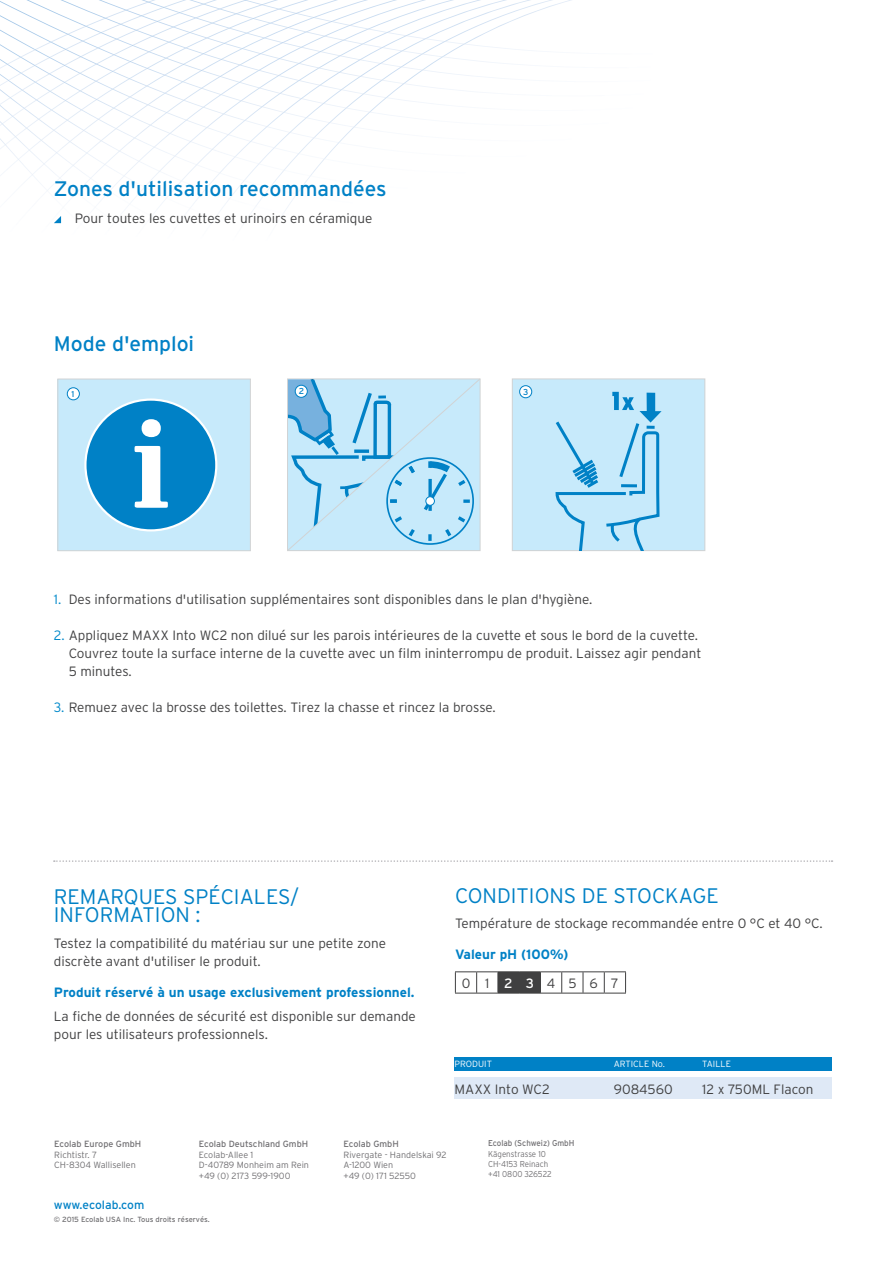
<style>
.page{position:relative;width:893px;height:1263px;background:#fff}
.page>*{position:absolute;margin:0;border:0;box-sizing:border-box;transform-origin:0 0}
.t1{font:300 21px/18px "Interstate";color:#0081c6}
.t2{font:21px "Interstate";color:#0081c6}
.t3{font:300 13.5px/18px "Interstate";color:#404041}
.t4{font:700 13.5px/28.8px "Interstate";color:#0081c6}
.t5{font:12px "Interstate";color:#0081c6}
.t6{font:300 9px/10.8px "Interstate";color:#717073}
.t7{font:9px "Interstate";color:#717073}
.t8{font:300 9px "Interstate";color:#fff}
.t9{font:300 8.55px/10.2px "Interstate";color:#717073;scale:.93 1}
.t10{font:8.55px "Interstate";color:#717073;scale:.93 1}
.t11{font:8.55px "Interstate";color:#0081c6}
.t12{font:7.5px "Interstate";color:#717073}
.s1{color:#0089ca}
.s2{font-weight:300;color:#404041}
.s3{font-weight:400;color:#fff}
</style>
<div class="page">
<img style="left:0;top:0;width:400px;height:141px">
<img style="left:59px;top:0;width:404px;height:111px">
<img style="left:139px;top:0;width:380px;height:82px">
<img style="left:0;top:34px;width:68px;height:37px">
<img style="left:68px;top:18px;width:37px;height:16px">
<img style="left:105px;top:2px;width:43px;height:16px">
<img style="left:148px;top:0;width:16px;height:2px">
<img style="left:8px;top:41px;width:75px;height:39px">
<img style="left:83px;top:24px;width:38px;height:17px">
<img style="left:121px;top:7px;width:43px;height:17px">
<svg style="left:0;top:80px;width:9px;height:10px"></svg>
<img style="left:164px;top:0;width:15px;height:7px">
<img style="left:0;top:90px;width:22px;height:21px">
<img style="left:22px;top:48px;width:76px;height:42px">
<img style="left:98px;top:30px;width:38px;height:18px">
<img style="left:136px;top:13px;width:44px;height:17px">
<img style="left:179px;top:0;width:17px;height:13px">
<img style="left:2px;top:100px;width:35px;height:24px">
<img style="left:37px;top:55px;width:77px;height:45px">
<img style="left:114px;top:36px;width:38px;height:19px">
<img style="left:152px;top:18px;width:44px;height:18px">
<svg style="left:0;top:123px;width:3px;height:10px"></svg>
<img style="left:196px;top:0;width:49px;height:18px">
<img style="left:0;top:137px;width:15px;height:13px">
<img style="left:15px;top:110px;width:37px;height:27px">
<img style="left:52px;top:62px;width:78px;height:48px">
<img style="left:130px;top:42px;width:39px;height:20px">
<img style="left:169px;top:23px;width:43px;height:19px">
<img style="left:212px;top:5px;width:50px;height:18px">
<img style="left:262px;top:0;width:17px;height:5px">
<img style="left:10px;top:150px;width:19px;height:14px">
<img style="left:29px;top:120px;width:38px;height:30px">
<img style="left:67px;top:68px;width:80px;height:52px">
<img style="left:147px;top:48px;width:39px;height:20px">
<img style="left:186px;top:28px;width:43px;height:20px">
<img style="left:229px;top:9px;width:50px;height:19px">
<img style="left:279px;top:0;width:3px;height:9px">
<img style="left:1px;top:164px;width:43px;height:14px">
<img style="left:44px;top:130px;width:40px;height:33px">
<img style="left:84px;top:75px;width:81px;height:55px">
<img style="left:165px;top:54px;width:38px;height:21px">
<img style="left:203px;top:33px;width:44px;height:21px">
<img style="left:246px;top:13px;width:36px;height:20px">
<img style="left:60px;top:141px;width:41px;height:37px">
<img style="left:101px;top:82px;width:82px;height:59px">
<img style="left:183px;top:59px;width:38px;height:23px">
<img style="left:221px;top:38px;width:42px;height:21px">
<img style="left:77px;top:151px;width:42px;height:40px">
<img style="left:119px;top:88px;width:83px;height:63px">
<img style="left:201px;top:65px;width:39px;height:23px">
<img style="left:240px;top:43px;width:23px;height:22px">
<img style="left:95px;top:161px;width:43px;height:37px">
<img style="left:139px;top:95px;width:82px;height:66px">
<img style="left:221px;top:70px;width:38px;height:24px">
<img style="left:259px;top:47px;width:4px;height:23px">
<img style="left:115px;top:171px;width:44px;height:35px">
<img style="left:159px;top:101px;width:82px;height:70px">
<img style="left:241px;top:76px;width:38px;height:25px">
<img style="left:278px;top:70px;width:21px;height:5px">
<img style="left:137px;top:181px;width:45px;height:25px">
<img style="left:181px;top:107px;width:81px;height:74px">
<img style="left:262px;top:81px;width:37px;height:26px">
<img style="left:299px;top:70px;width:21px;height:10px">
<img style="left:145px;top:190px;width:59px;height:18px">
<img style="left:204px;top:113px;width:80px;height:77px">
<img style="left:284px;top:85px;width:36px;height:27px">
<img style="left:320px;top:70px;width:21px;height:15px">
<img style="left:182px;top:199px;width:47px;height:9px">
<img style="left:229px;top:118px;width:77px;height:80px">
<img style="left:306px;top:90px;width:35px;height:27px">
<img style="left:341px;top:70px;width:22px;height:19px">
<img style="left:219px;top:207px;width:36px;height:6px">
<img style="left:255px;top:123px;width:75px;height:83px">
<img style="left:329px;top:94px;width:35px;height:28px">
<img style="left:363px;top:70px;width:23px;height:24px">
<img style="left:283px;top:127px;width:71px;height:85px">
<img style="left:354px;top:98px;width:32px;height:29px">
<img style="left:386px;top:70px;width:36px;height:27px">
<img style="left:423px;top:44px;width:41px;height:26px">
<img style="left:423px;top:44px;width:22px;height:23px">
<img style="left:423px;top:44px;width:2px;height:19px">
<img style="left:282px;top:0;width:290px;height:44px">
<img style="left:264px;top:18px;width:48px;height:20px">
<img style="left:312px;top:17px;width:153px;height:27px">
<img style="left:263px;top:38px;width:160px;height:32px">
<svg style="left:54px;top:860px;width:776px;height:2px"></svg>
<div style="left:454px;top:1078px;width:377px;height:21px;background:#dfe9f6"></div>
<div style="left:454px;top:1057px;width:377px;height:13px;background:#0081c6"></div>
<svg style="left:455px;top:971px;width:171px;height:23px"></svg>
<svg style="left:54px;top:216px;width:7px;height:7px"></svg>
<div style="left:57px;top:379px;width:193px;height:172px;background:#c7eafb"></div>
<div style="left:57px;top:379px;width:194px;height:172px;border:1px solid #d1d3d4"></div>
<div style="left:85px;top:400px;width:131px;height:130px;background:#0081c6;border-radius:50%"></div>
<svg style="left:134px;top:446px;width:34px;height:62px"></svg>
<div style="left:141px;top:419px;width:20px;height:18px;background:#fff;border-radius:50%"></div>
<svg style="left:287px;top:378px;width:194px;height:173px;background:#b3def4"></svg>
<div style="left:512px;top:379px;width:192px;height:172px;background:#c7eafb"></div>
<div style="left:512px;top:378px;width:193px;height:173px;border:1px solid #d1d3d4"></div>
<svg style="left:553px;top:392px;width:108px;height:158px"></svg>
<div style="left:67px;top:388px;width:12px;height:12px;background:#fff;border-radius:50%"></div>
<div style="left:67px;top:387px;width:13px;height:13px;border:1px solid #0081c6;border-radius:50%"></div>
<div style="left:295px;top:385px;width:12px;height:12px;background:#fff;border-radius:50%"></div>
<div style="left:295px;top:385px;width:13px;height:13px;border:1px solid #0081c6;border-radius:50%"></div>
<div style="left:519px;top:386px;width:12px;height:12px;background:#fff;border-radius:50%"></div>
<div style="left:519px;top:385px;width:13px;height:13px;border:1px solid #0081c6;border-radius:50%"></div>
<h1 class="t2" style="left:54px;top:180px;width:334px">Zones d'utilisation recommandées</h1>
<p class="t3" style="left:75px;top:210px;width:299px">Pour toutes les cuvettes et urinoirs en céramique</p>
<h1 class="t2" style="left:54px;top:336px;width:142px">Mode d'emploi</h1>
<p class="t11" style="left:72px;top:391px;width:4px">1</p>
<p class="t11" style="left:299px;top:388px;width:7px">2</p>
<p class="t11" style="left:523px;top:389px;width:7px">3</p>
<p class="t3" style="left:54px;top:591px;width:540px"><span class="s1">1.</span> Des informations d'utilisation supplémentaires sont disponibles dans le plan d'hygiène.</p>
<p class="t3" style="left:69px;top:627px;width:634px;text-indent:-15px"><span class="s1">2.</span> Appliquez MAXX Into WC2 non dilué sur les parois intérieures de la cuvette et sous le bord de la cuvette.<br>Couvrez toute la surface interne de la cuvette avec un film ininterrompu de produit. Laissez agir pendant<br>5 minutes.</p>
<p class="t3" style="left:54px;top:699px;width:443px"><span class="s1">3.</span> Remuez avec la brosse des toilettes. Tirez la chasse et rincez la brosse.</p>
<h1 class="t1" style="left:54px;top:889px;width:246px">REMARQUES SPÉCIALES/<br>INFORMATION :</h1>
<p class="t3" style="left:54px;top:936px;width:334px">Testez la compatibilité du matériau sur une petite zone discrète avant d'utiliser le produit.</p>
<p class="t4" style="left:54px;top:979px;width:362px">Produit réservé à un usage exclusivement professionnel.</p>
<p class="t3" style="left:54px;top:1009px;width:363px">La fiche de données de sécurité est disponible sur demande pour les utilisateurs professionnels.</p>
<h1 class="t1" style="left:455px;top:888px;width:265px">CONDITIONS DE STOCKAGE</h1>
<p class="t3" style="left:455px;top:916px;width:369px">Température de stockage recommandée entre 0 °C et 40 °C.</p>
<p class="t4" style="left:461px;top:941px;width:158px;text-indent:-7px">Valeur pH (100%)<br><span class="s2">01</span> <span class="s3">23</span><span class="s2">4567</span></p>
<p class="t8" style="left:454px;top:1060px;width:39px">PRODUIT</p>
<p class="t8" style="left:613px;top:1060px;width:53px">ARTICLE No.</p>
<p class="t8" style="left:702px;top:1060px;width:30px">TAILLE</p>
<p class="t3" style="left:454px;top:1081px;width:97px">MAXX Into WC2</p>
<p class="t3" style="left:613px;top:1081px;width:60px">9084560</p>
<p class="t3" style="left:702px;top:1081px;width:113px">12 x 750ML Flacon</p>
<p class="t7" style="left:54px;top:1140px;width:89px">Ecolab Europe GmbH</p>
<p class="t6" style="left:54px;top:1150px;width:83px">Richtistr. 7<br>CH-8304 Wallisellen</p>
<p class="t7" style="left:199px;top:1140px;width:111px">Ecolab Deutschland GmbH</p>
<p class="t6" style="left:199px;top:1150px;width:112px">Ecolab-Allee 1<br>D-40789 Monheim am Rein +49 (0) 2173 599-1900</p>
<p class="t5" style="left:54px;top:1200px;width:92px">www.ecolab.com</p>
<p class="t12" style="left:54px;top:1217px;width:157px">© 2015 Ecolab USA Inc. Tous droits réservés.</p>
<p class="t7" style="left:343px;top:1140px;width:57px">Ecolab GmbH</p>
<p class="t6" style="left:343px;top:1150px;width:105px">Rivergate - Handelskai 92<br>A-1200 Wien<br>+49 (0) 171 52550</p>
<p class="t10" style="left:488px;top:1140px;width:94px">Ecolab (Schweiz) GmbH</p>
<p class="t9" style="left:488px;top:1149px;width:70px">Kägenstrasse 10<br>CH-4153 Reinach +41 0800 326522</p>
</div>
